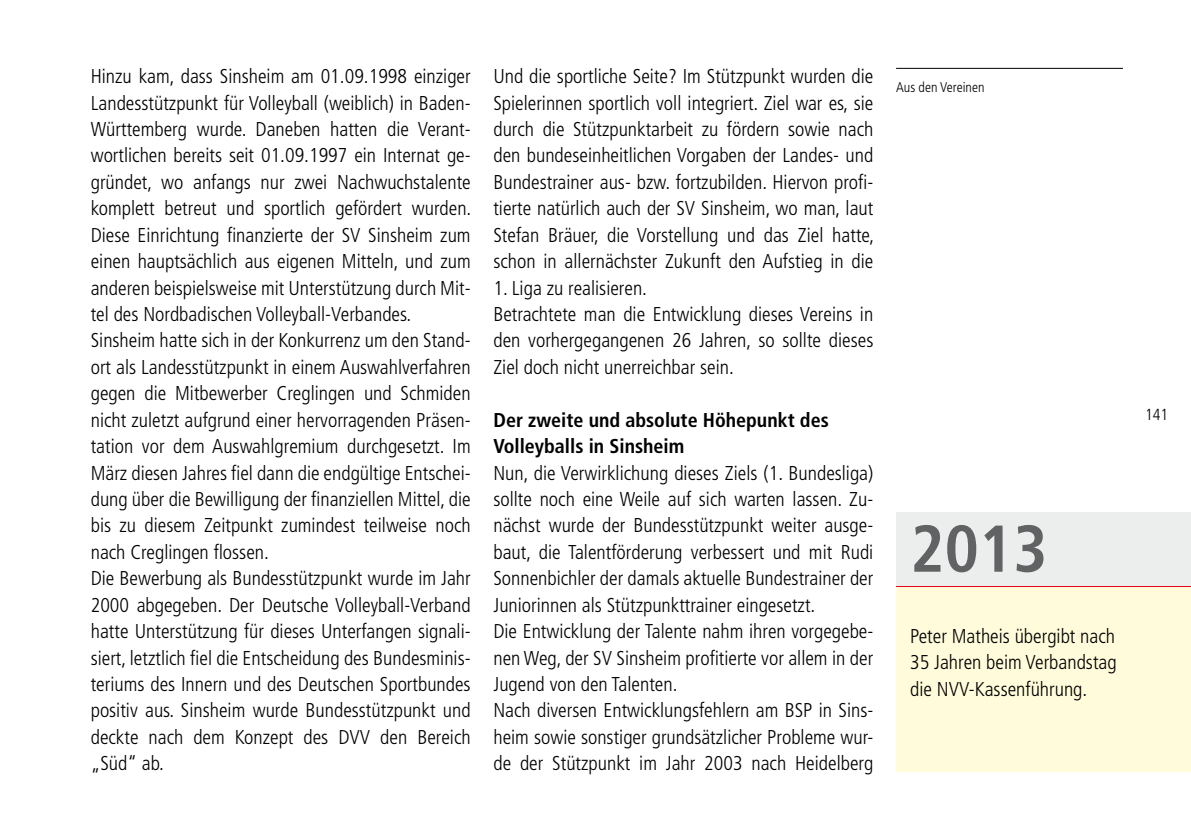
<style>
.page{position:relative;width:1191px;height:840px;background:#fff}
.page>*{position:absolute;margin:0;border:0;box-sizing:border-box;transform-origin:0 0}
.t1{font:700 condensed 66px "Frutiger";color:#616264}
.t2{font:300 condensed 20px/26.4px "Frutiger";color:#000}
.t3{font:700 condensed 20px/26.4px "Frutiger";color:#000}
.t4{font:300 condensed 16px "Frutiger";color:#000}
.t5{font:300 condensed 14px "Frutiger";color:#000}
</style>
<div class="page">
<hr style="left:896px;top:68px;width:227px;height:1px;background:#000">
<div style="left:896px;top:585px;width:295px;height:186px;background:#fffbdb"></div>
<div style="left:896px;top:512px;width:295px;height:73px;background:#eceded"></div>
<hr style="left:896px;top:585px;width:295px;height:1px;background:#e2001a">
<p class="t2" style="left:91px;top:63px;width:382px">Hinzu kam, dass Sinsheim am 01.09.1998 einziger Landesstützpunkt für Volleyball (weiblich) in Baden-Württemberg wurde. Daneben hatten die Verant&shy;wortlichen bereits seit 01.09.1997 ein Internat ge&shy;gründet, wo anfangs nur zwei Nachwuchstalente komplett betreut und sportlich gefördert wurden.<br>Diese Einrichtung finanzierte der SV Sinsheim zum einen hauptsächlich aus eigenen Mitteln, und zum anderen beispielsweise mit Unterstützung durch Mit&shy;tel des Nordbadischen Volleyball-Verbandes.<br>Sinsheim hatte sich in der Konkurrenz um den Stand&shy;ort als Landesstützpunkt in einem Auswahlverfahren gegen die Mitbewerber Creglingen und Schmiden nicht zuletzt aufgrund einer hervorragenden Präsen&shy;tation vor dem Auswahlgremium durchgesetzt. Im März diesen Jahres fiel dann die endgültige Entschei&shy;dung über die Bewilligung der finanziellen Mittel, die bis zu diesem Zeitpunkt zumindest teilweise noch nach Creglingen flossen.<br>Die Bewerbung als Bundesstützpunkt wurde im Jahr 2000 abgegeben. Der Deutsche Volleyball-Verband hatte Unterstützung für dieses Unterfangen signali&shy;siert, letztlich fiel die Entscheidung des Bundesminis&shy;teriums des Innern und des Deutschen Sportbundes positiv aus. Sinsheim wurde Bundesstützpunkt und deckte nach dem Konzept des DVV den Bereich „Süd“ ab.</p>
<p class="t2" style="left:493px;top:63px;width:382px;text-align:justify">Und die sportliche Seite? Im Stützpunkt wurden die Spielerinnen sportlich voll integriert. Ziel war es, sie durch die Stützpunktarbeit zu fördern sowie nach den bundeseinheitlichen Vorgaben der Landes- und Bundestrainer aus- bzw. fortzubilden. Hiervon profi&shy;tierte natürlich auch der SV Sinsheim, wo man, laut Stefan Bräuer, die Vorstellung und das Ziel hatte, schon in allernächster Zukunft den Aufstieg in die</p>
<p class="t2" style="left:493px;top:274px;width:381px">1. Liga zu realisieren.<br>Betrachtete man die Entwicklung dieses Vereins in den vorhergegangenen 26 Jahren, so sollte dieses Ziel doch nicht unerreichbar sein.</p>
<p class="t3" style="left:493px;top:406px;width:337px">Der zweite und absolute Höhepunkt des<br>Volleyballs in Sinsheim</p>
<p class="t2" style="left:493px;top:459px;width:381px">Nun, die Verwirklichung dieses Ziels (1. Bundesliga) sollte noch eine Weile auf sich warten lassen. Zu&shy;nächst wurde der Bundesstützpunkt weiter ausge&shy;baut, die Talentförderung verbessert und mit Rudi Sonnenbichler der damals aktuelle Bundestrainer der Juniorinnen als Stützpunkttrainer eingesetzt.<br>Die Entwicklung der Talente nahm ihren vorgegebe&shy;nen Weg, der SV Sinsheim profitierte vor allem in der Jugend von den Talenten.<br>Nach diversen Entwicklungsfehlern am BSP in Sins&shy;heim sowie sonstiger grundsätzlicher Probleme wur&shy;de der Stützpunkt im Jahr 2003 nach Heidelberg</p>
<p class="t5" style="left:896px;top:79px;width:90px">Aus den Vereinen</p>
<h1 class="t1" style="left:910px;top:509px;width:139px">2013</h1>
<p class="t2" style="left:910px;top:622px;width:208px;text-align:justify">Peter Matheis übergibt nach 35 Jahren beim Verbandstag die NVV-Kassenführung.</p>
<p class="t4" style="left:1145px;top:405px;width:25px">141</p>
</div>
